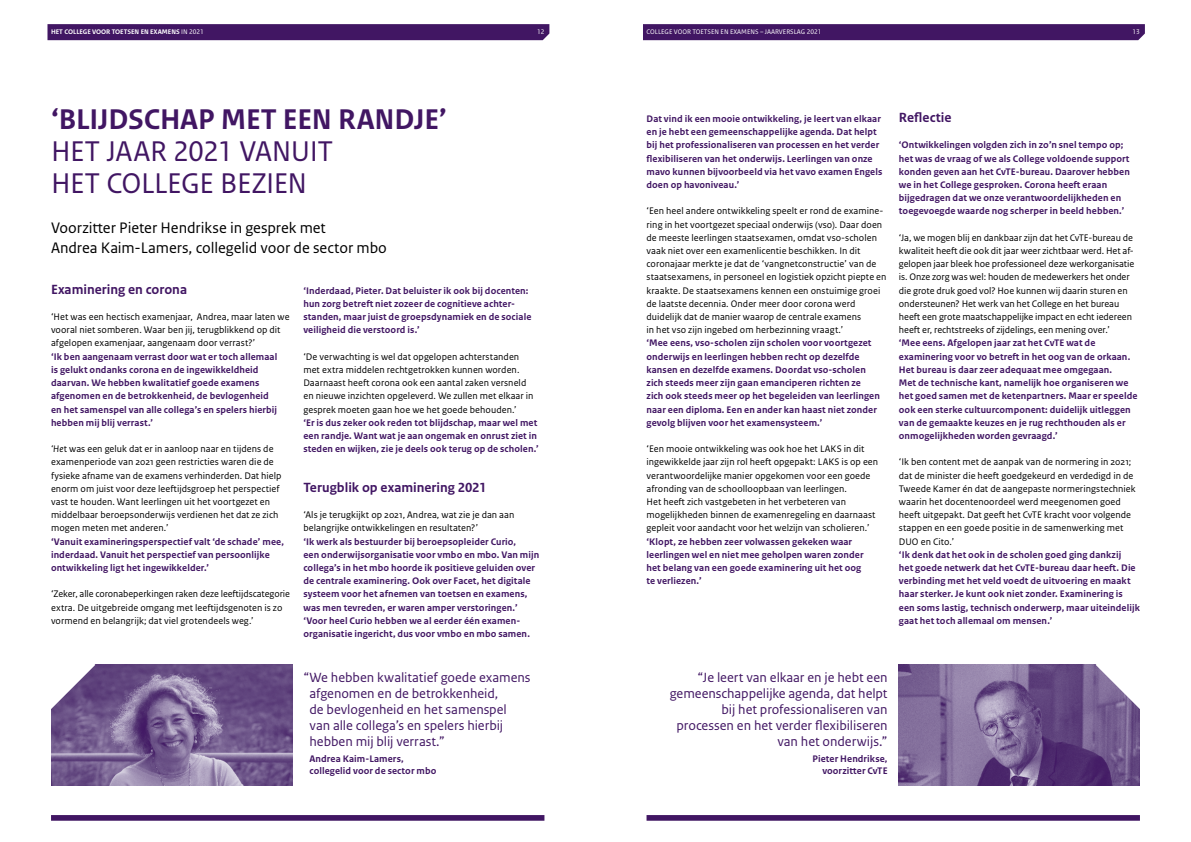
<style>
.page{position:relative;width:1191px;height:842px;background:#fff}
.page>*{position:absolute;margin:0;border:0;box-sizing:border-box;transform-origin:0 0}
._2021_interview-kopb{font:30px/32px "Rijksoverheid Sans Text";letter-spacing:-.02em;color:#411663}
._2021_interview-kopb-2{font:700 30px "Rijksoverheid Sans Text";letter-spacing:-.005em;color:#411663}
._2021_interview-intr{font:16px/20px "Rijksoverheid Sans Text";letter-spacing:-.005em;color:#000}
.t1{font:14px/16px "Rijksoverheid Sans Text";color:#411663}
.t2{font:700 14px "Rijksoverheid Sans Text";color:#411663}
.t3{font:700 10px/13.2px "Rijksoverheid Sans Text";letter-spacing:.01em;color:#411663}
.t4{font:10px/13.2px "Rijksoverheid Sans Text";letter-spacing:.005em;color:#000}
.t5{font:7px "Rijksoverheid Sans Text";color:#fff}
.t6{font:700 7px "Rijksoverheid Sans Text";color:#fff}
.s1{font-style:italic}
</style>
<div class="page">
<div style="left:47px;top:24px;width:502px;height:16px;background:#411663"></div>
<div style="left:643px;top:24px;width:501px;height:16px;background:#411663"></div>
<svg style="left:646px;top:815px;width:494px;height:6px;background:#4b226b"></svg>
<svg style="left:51px;top:815px;width:493px;height:6px;background:#4b226b"></svg>
<img style="left:51px;top:665px;width:241px;height:120px">
<img style="left:899px;top:665px;width:241px;height:120px">
<svg style="left:51px;top:664px;width:44px;height:45px"></svg>
<svg style="left:1095px;top:664px;width:45px;height:45px"></svg>
<p class="t6" style="left:51px;top:28px;width:5px">het</p>
<p class="t6" style="left:64px;top:28px;width:5px">college</p>
<p class="t6" style="left:92px;top:28px;width:6px">voor</p>
<p class="t6" style="left:112px;top:28px;width:5px">toetsen</p>
<p class="t6" style="left:141px;top:28px;width:23px">en examens</p>
<p class="t5" style="left:181px;top:28px;width:24px">IN 2021</p>
<p class="t5" style="left:537px;top:28px;width:9px">12</p>
<p class="t5" style="left:646px;top:28px;width:177px">COLLEGE VOOR TOETSEN EN EXAMENS – JAARVERSLAG 2021</p>
<p class="t5" style="left:1132px;top:28px;width:9px">13</p>
<p class="_2021_interview-kopb-2" style="left:51px;top:102px;width:397px">‘BLIJDSCHAP MET EEN RANDJE’</p>
<p class="_2021_interview-kopb" style="left:51px;top:136px;width:284px">HET JAAR 2021 VANUIT<br>HET COLLEGE BEZIEN</p>
<p class="_2021_interview-intr" style="left:51px;top:218px;width:337px">Voorzitter Pieter Hendrikse in gesprek met<br>Andrea Kaim-Lamers, collegelid voor de sector mbo</p>
<h3 class="t2" style="left:51px;top:281px;width:138px">Examinering en corona</h3>
<p class="t4" style="left:51px;top:310px;width:240px">‘Het was een hectisch examenjaar, Andrea, maar laten we vooral niet somberen. Waar ben jij, terugblikkend op dit afgelopen examenjaar, aangenaam door verrast?’</p>
<p class="t3" style="left:51px;top:350px;width:228px">‘Ik ben aangenaam verrast door wat er toch allemaal is gelukt ondanks corona en de ingewikkeldheid daarvan. We hebben kwalitatief goede examens afgenomen en de betrokkenheid, de bevlogenheid en het samenspel van alle collega’s en spelers hierbij hebben mij blij verrast.’</p>
<p class="t4" style="left:51px;top:442px;width:232px"><span class="s1">‘He</span>t was een geluk dat er in aanloop naar en tijdens de examenperiode van 2021 geen restricties waren die de fysieke afname van de examens verhinderden. Dat hielp enorm om juist voor deze leeftijdsgroep het perspectief vast te houden. Want leerlingen uit het voortgezet en middelbaar beroepsonderwijs verdienen het dat ze zich mogen meten met anderen.’</p>
<p class="t3" style="left:51px;top:535px;width:234px">‘Vanuit examineringsperspectief valt ‘de schade’ mee, inderdaad. Vanuit het perspectief van persoonlijke ontwikkeling ligt het ingewikkelder.’</p>
<p class="t4" style="left:51px;top:588px;width:240px">‘Zeker, alle coronabeperkingen raken deze leeftijdscategorie extra. De uitgebreide omgang met leeftijdsgenoten is zo vormend en belangrijk; dat viel grotendeels weg.’</p>
<p class="t3" style="left:303px;top:284px;width:229px">‘Inderdaad, Pieter. Dat beluister ik ook bij docenten: hun zorg betreft niet zozeer de cognitieve achter&shy;standen, maar juist de groepsdynamiek en de sociale veiligheid die verstoord is.’</p>
<p class="t4" style="left:303px;top:350px;width:232px">‘De verwachting is wel dat opgelopen achterstanden met extra middelen rechtgetrokken kunnen worden.<br>Daarnaast heeft corona ook een aantal zaken versneld en nieuwe inzichten opgeleverd. We zullen met elkaar in gesprek moeten gaan hoe we het goede behouden.’</p>
<p class="t3" style="left:303px;top:416px;width:237px">‘Er is dus zeker ook reden tot blijdschap, maar wel met een randje. Want wat je aan ongemak en onrust ziet in steden en wijken, zie je deels ook terug op de scholen.’</p>
<h3 class="t2" style="left:303px;top:479px;width:184px">Terugblik op examinering 2021</h3>
<p class="t4" style="left:303px;top:508px;width:212px">‘Als je terugkijkt op 2021, Andrea, wat zie je dan aan belangrijke ontwikkelingen en resultaten?’</p>
<p class="t3" style="left:303px;top:535px;width:237px">‘Ik werk als bestuurder bij beroepsopleider Curio,<br>een onderwijsorganisatie voor vmbo en mbo. Van mijn collega’s in het mbo hoorde ik positieve geluiden over de centrale examinering. Ook over Facet, het digitale systeem voor het afnemen van toetsen en examens, was men tevreden, er waren amper verstoringen.’ ‘Voor heel Curio hebben we al eerder één examen&shy;organisatie ingericht, dus voor vmbo en mbo samen.</p>
<h3 class="t1" style="left:309px;top:669px;width:223px;text-indent:-6px">“We hebben kwalitatief goede examens afgenomen en de betrokkenheid,<br>de bevlogenheid en het samenspel van alle collega’s en spelers hierbij hebben mij blij verrast.”</h3>
<p class="t3" style="left:309px;top:753px;width:128px;line-height:12px">Andrea Kaim-Lamers, collegelid voor de sector mbo</p>
<p class="t3" style="left:646px;top:112px;width:237px">Dat vind ik een mooie ontwikkeling, je leert van elkaar en je hebt een gemeenschappelijke agenda. Dat helpt bij het professionaliseren van processen en het verder flexibiliseren van het onderwijs. Leerlingen van onze mavo kunnen bijvoorbeeld via het vavo examen Engels doen op havoniveau.’</p>
<p class="t4" style="left:646px;top:205px;width:241px">‘Een heel andere ontwikkeling speelt er rond de examine&shy;ring in het voortgezet speciaal onderwijs (vso). Daar doen de meeste leerlingen staatsexamen, omdat vso-scholen vaak niet over een examenlicentie beschikken. In dit coronajaar merkte je dat de ‘vangnetconstructie’ van de staatsexamens, in personeel en logistiek opzicht piepte en kraakte. De staatsexamens kennen een onstuimige groei de laatste decennia. Onder meer door corona werd duidelijk dat de manier waarop de centrale examens<br>in het vso zijn ingebed om herbezinning vraagt.’</p>
<p class="t3" style="left:646px;top:337px;width:235px">‘Mee eens, vso-scholen zijn scholen voor voortgezet onderwijs en leerlingen hebben recht op dezelfde kansen en dezelfde examens. Doordat vso-scholen zich steeds meer zijn gaan emanciperen richten ze zich ook steeds meer op het begeleiden van leerlingen naar een diploma. Een en ander kan haast niet zonder gevolg blijven voor het examensysteem.’</p>
<p class="t4" style="left:646px;top:442px;width:233px">‘Een mooie ontwikkeling was ook hoe het LAKS in dit ingewikkelde jaar zijn rol heeft opgepakt: LAKS is op een verantwoordelijke manier opgekomen voor een goede afronding van de schoolloopbaan van leerlingen.<br>Het heeft zich vastgebeten in het verbeteren van mogelijkheden binnen de examenregeling en daarnaast gepleit voor aandacht voor het welzijn van scholieren.’</p>
<p class="t3" style="left:646px;top:535px;width:218px">‘Klopt, ze hebben zeer volwassen gekeken waar leerlingen wel en niet mee geholpen waren zonder het belang van een goede examinering uit het oog te verliezen.’</p>
<h3 class="t2" style="left:899px;top:110px;width:54px">Reflectie</h3>
<p class="t3" style="left:899px;top:139px;width:232px">‘Ontwikkelingen volgden zich in zo’n snel tempo op; het was de vraag of we als College voldoende support konden geven aan het CvTE-bureau. Daarover hebben we in het College gesproken. Corona heeft eraan bijgedragen dat we onze verantwoordelijkheden en toegevoegde waarde nog scherper in beeld hebben.’</p>
<p class="t4" style="left:899px;top:231px;width:237px">‘Ja, we mogen blij en dankbaar zijn dat het CvTE-bureau de kwaliteit heeft die ook dit jaar weer zichtbaar werd. Het af&shy;gelopen jaar bleek hoe professioneel deze werkorganisatie is. Onze zorg was wel: houden de medewerkers het onder die grote druk goed vol? Hoe kunnen wij daarin sturen en ondersteunen? Het werk van het College en het bureau heeft een grote maatschappelijke impact en echt iedereen heeft er, rechtstreeks of zijdelings, een mening over.’</p>
<p class="t3" style="left:899px;top:337px;width:240px">‘Mee eens. Afgelopen jaar zat het CvTE wat de examinering voor vo betreft in het oog van de orkaan.<br>Het bureau is daar zeer adequaat mee omgegaan.<br>Met de technische kant, namelijk hoe organiseren we het goed samen met de ketenpartners. Maar er speelde ook een sterke cultuurcomponent: duidelijk uitleggen van de gemaakte keuzes en je rug rechthouden als er onmogelijkheden worden gevraagd.’</p>
<p class="t4" style="left:899px;top:456px;width:238px">‘Ik ben content met de aanpak van de normering in 2021; dat de minister die heeft goedgekeurd en verdedigd in de Tweede Kamer én dat de aangepaste normeringstechniek waarin het docentenoordeel werd meegenomen goed heeft uitgepakt. Dat geeft het CvTE kracht voor volgende stappen en een goede positie in de samenwerking met DUO en Cito.’</p>
<p class="t3" style="left:899px;top:548px;width:242px">‘Ik denk dat het ook in de scholen goed ging dankzij<br>het goede netwerk dat het CvTE-bureau daar heeft. Die verbinding met het veld voedt de uitvoering en maakt haar sterker. Je kunt ook niet zonder. Examinering is een soms lastig, technisch onderwerp, maar uiteindelijk gaat het toch allemaal om mensen.’</p>
<h3 class="t1" style="left:670px;top:669px;width:219px;text-align:right">“Je leert van elkaar en je hebt een gemeenschappelijke agenda, dat helpt bij het professionaliseren van processen en het verder flexibiliseren van het onderwijs.”</h3>
<p class="t3" style="left:812px;top:753px;width:77px;line-height:12px;text-align:right">Pieter Hendrikse, voorzitter CvTE</p>
</div>
